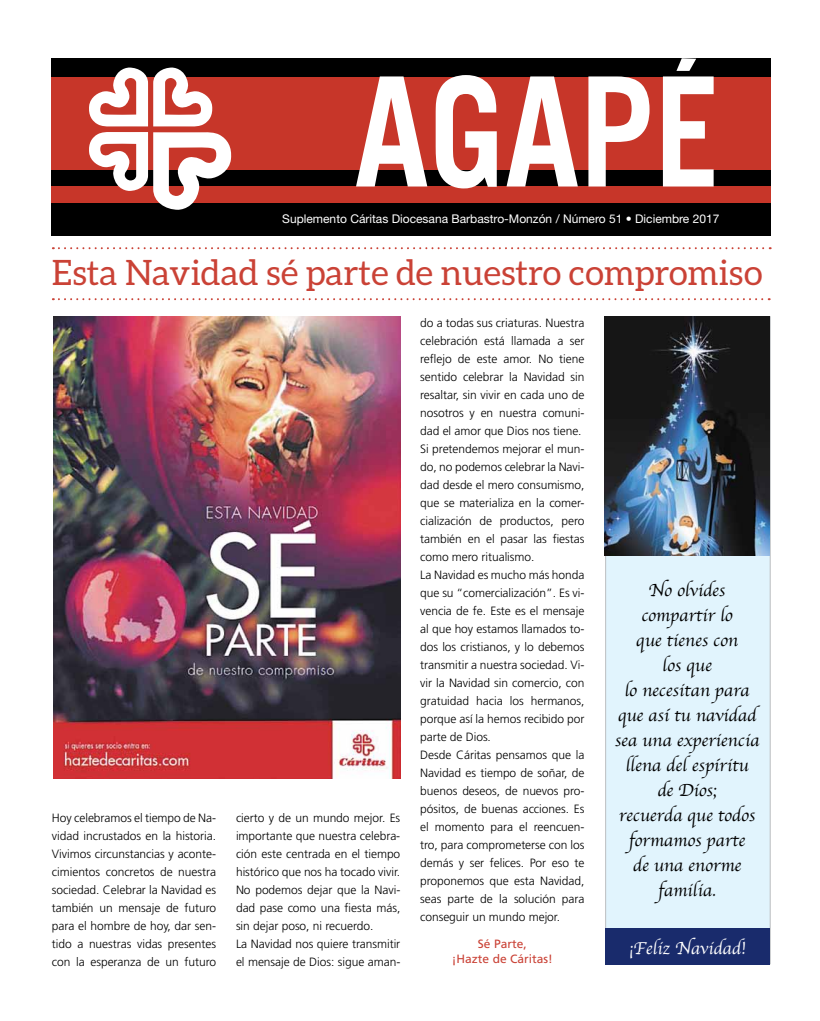
<style>
.page{position:relative;width:820px;height:1021px;background:#fff}
.page>*{position:absolute;margin:0;border:0;box-sizing:border-box;transform-origin:0 0}
.t1{font:35px "Aleo";color:#ca4236}
.t2{font:18px/25px "Apple Chancery";color:#000;text-align:center}
.t3{font:18px "Apple Chancery";color:#fff}
.t4{font:300 12px/18px "Frutiger";letter-spacing:-.005em;color:#000}
.t5{font:12px "Helvetica Neue";color:#fff}
.t6{font:12px/15px "Frutiger";color:#ca4236;text-align:center}
</style>
<div class="page">
<div style="left:605px;top:316px;width:165px;height:648px;background:#e1f4fd;border:1px solid #bcbec0"></div>
<svg style="left:53px;top:298px;width:716px;height:2px"></svg>
<svg style="left:53px;top:247px;width:717px;height:2px"></svg>
<div style="left:51px;top:59px;width:719px;height:177px;background:#000"></div>
<div style="left:51px;top:77px;width:719px;height:92px;background:#c73629"></div>
<div style="left:51px;top:187px;width:719px;height:16px;background:#c73629"></div>
<svg style="left:89px;top:68px;width:124px;height:58px"></svg>
<svg style="left:88px;top:132px;width:144px;height:78px"></svg>
<svg style="left:356px;top:76px;width:71px;height:110px"></svg>
<svg style="left:506px;top:76px;width:71px;height:110px"></svg>
<svg style="left:435px;top:75px;width:61px;height:113px"></svg>
<svg style="left:588px;top:76px;width:61px;height:110px"></svg>
<svg style="left:662px;top:58px;width:51px;height:128px"></svg>
<img style="left:53px;top:316px;width:347px;height:462px">
<img style="left:604px;top:316px;width:165px;height:240px">
<div style="left:604px;top:928px;width:165px;height:36px;background:#192b6c"></div>
<p class="t5" style="left:282px;top:212px;width:438px">Suplemento Cáritas Diocesana Barbastro-Monzón / Número 51 • Diciembre 2017</p>
<h1 class="t1" style="left:52px;top:253px;width:712px">Esta Navidad sé parte de nuestro compromiso</h1>
<p class="t4" style="left:52px;top:809px;width:166px;text-align:justify">Hoy celebramos el tiempo de Na&shy;vidad incrustados en la historia.<br>Vivimos circunstancias y aconte&shy;cimientos concretos de nuestra sociedad. Celebrar la Navidad es también un mensaje de futuro para el hombre de hoy, dar sen&shy;tido a nuestras vidas presentes con la esperanza de un futuro</p>
<p class="t4" style="left:236px;top:809px;width:166px">cierto y de un mundo mejor. Es importante que nuestra celebra&shy;ción este centrada en el tiempo histórico que nos ha tocado vivir.<br>No podemos dejar que la Navi&shy;dad pase como una fiesta más, sin dejar poso, ni recuerdo.<br>La Navidad nos quiere transmitir el mensaje de Dios: sigue aman-</p>
<p class="t4" style="left:420px;top:314px;width:166px">do a todas sus criaturas. Nuestra celebración está llamada a ser reflejo de este amor. No tiene sentido celebrar la Navidad sin resaltar, sin vivir en cada uno de nosotros y en nuestra comuni&shy;dad el amor que Dios nos tiene.<br>Si pretendemos mejorar el mun&shy;do, no podemos celebrar la Navi&shy;dad desde el mero consumismo, que se materializa en la comer&shy;cialización de productos, pero también en el pasar las fiestas como mero ritualismo.<br>La Navidad es mucho más honda que su “comercialización”. Es vi&shy;vencia de fe. Este es el mensaje al que hoy estamos llamados to&shy;dos los cristianos, y lo debemos transmitir a nuestra sociedad. Vi&shy;vir la Navidad sin comercio, con gratuidad hacia los hermanos, porque así la hemos recibido por parte de Dios.<br>Desde Cáritas pensamos que la<br>Navidad es tiempo de soñar, de buenos deseos, de nuevos pro&shy;pósitos, de buenas acciones. Es el momento para el reencuen&shy;tro, para comprometerse con los demás y ser felices. Por eso te proponemos que esta Navidad, seas parte de la solución para conseguir un mundo mejor.</p>
<p class="t6" style="left:452px;top:936px;width:102px">Sé Parte,<br>¡Hazte de Cáritas!</p>
<h2 class="t2" style="left:614px;top:577px;width:146px">No olvides compartir lo<br>que tienes con<br>los que<br>lo necesitan para que así tu navidad sea una experiencia llena del espíritu<br>de Dios;<br>recuerda que todos formamos parte<br>de una enorme familia.</h2>
<h2 class="t3" style="left:628px;top:933px;width:118px">¡Feliz Navidad!</h2>
</div>
